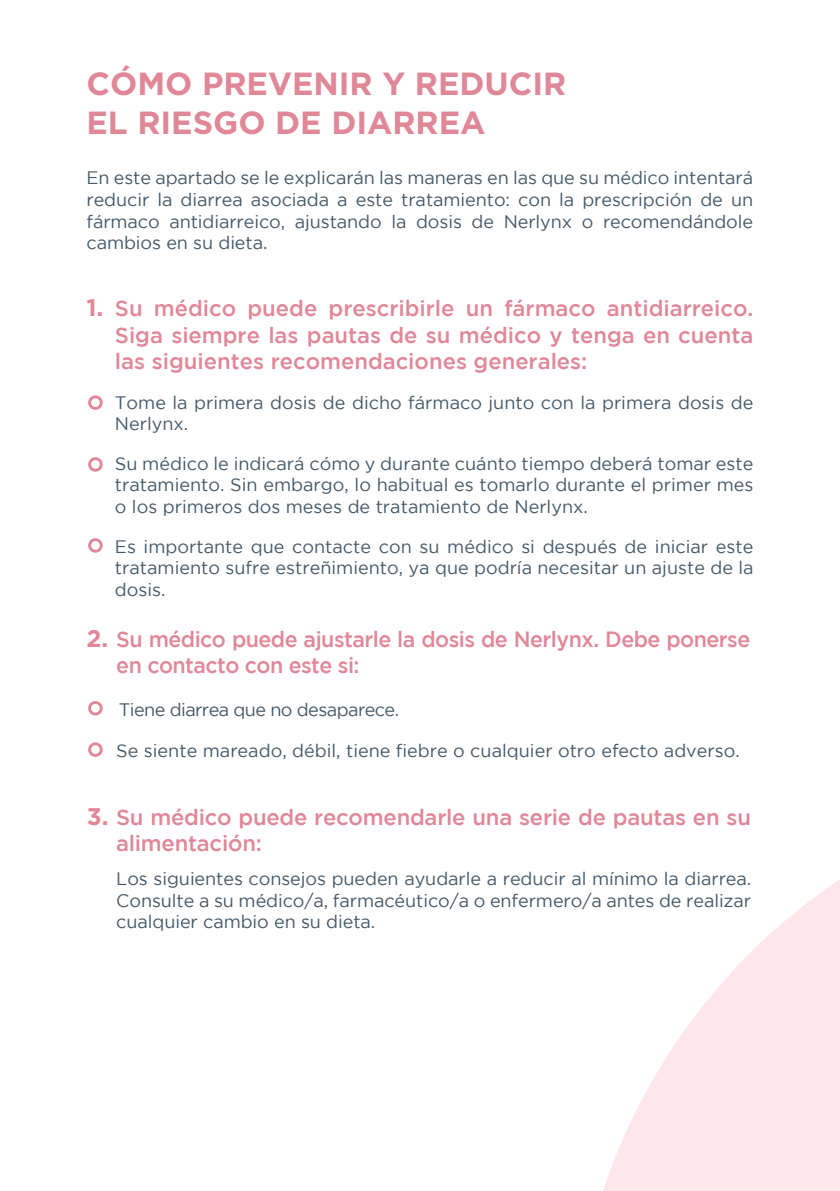
<style>
.page{position:relative;width:840px;height:1191px;background:#fff}
.page>*{position:absolute;margin:0;border:0;box-sizing:border-box;transform-origin:0 0}
.t1{font:700 32px/38.4px "Gotham";color:#e08798}
.t2{font:700 24px "Gotham";color:#e08798}
.t3{font:500 22px/26.4px "Gotham";letter-spacing:-.01em;color:#e08798}
.t4{font:18px/21.6px "Gotham";color:#445969;text-align:justify}
.t5{font:18px "Gotham";letter-spacing:-.03em;color:#445969}
.s1{font-weight:700;font-size:24px}
</style>
<div class="page">
<svg style="left:88px;top:395px;width:15px;height:15px"></svg>
<svg style="left:88px;top:457px;width:15px;height:14px"></svg>
<svg style="left:88px;top:538px;width:15px;height:14px"></svg>
<svg style="left:88px;top:701px;width:15px;height:14px"></svg>
<svg style="left:88px;top:742px;width:15px;height:15px"></svg>
<svg style="left:603px;top:880px;width:236px;height:310px;fill:#fde7ea"></svg>
<h1 class="t1" style="left:86px;top:64px;width:481px">CÓMO PREVENIR Y REDUCIR<br>EL RIESGO DE DIARREA</h1>
<p class="t4" style="left:86px;top:167px;width:667px">En este apartado se le explicarán las maneras en las que su médico intentará reducir la diarrea asociada a este tratamiento: con la prescripción de un fármaco antidiarreico, ajustando la dosis de Nerlynx o recomendándole cambios en su dieta.</p>
<h2 class="t2" style="left:86px;top:293px;width:18px">1.</h2>
<p class="t3" style="left:115px;top:295px;width:639px;text-align:justify">Su médico puede prescribirle un fármaco antidiarreico.<br>Siga siempre las pautas de su médico y tenga en cuenta las siguientes recomendaciones generales:</p>
<p class="t4" style="left:115px;top:391px;width:639px">Tome la primera dosis de dicho fármaco junto con la primera dosis de<br>Nerlynx.</p>
<p class="t4" style="left:115px;top:452px;width:639px">Su médico le indicará cómo y durante cuánto tiempo deberá tomar este tratamiento. Sin embargo, lo habitual es tomarlo durante el primer mes o los primeros dos meses de tratamiento de Nerlynx.</p>
<p class="t4" style="left:115px;top:535px;width:639px">Es importante que contacte con su médico si después de iniciar este tratamiento sufre estreñimiento, ya que podría necesitar un ajuste de la dosis.</p>
<p class="t3" style="left:116px;top:625px;width:635px;text-indent:-30px"><span class="s1">2.</span> Su médico puede ajustarle la dosis de Nerlynx. Debe ponerse en contacto con este si:</p>
<p class="t5" style="left:119px;top:699px;width:281px">Tiene diarrea que no desaparece.</p>
<p class="t4" style="left:116px;top:739px;width:624px">Se siente mareado, débil, tiene fiebre o cualquier otro efecto adverso.</p>
<p class="t3" style="left:116px;top:803px;width:636px;text-indent:-29px"><span class="s1">3.</span> Su médico puede recomendarle una serie de pautas en su alimentación:</p>
<p class="t4" style="left:116px;top:868px;width:636px">Los siguientes consejos pueden ayudarle a reducir al mínimo la diarrea.<br>Consulte a su médico/a, farmacéutico/a o enfermero/a antes de realizar cualquier cambio en su dieta.</p>
</div>
